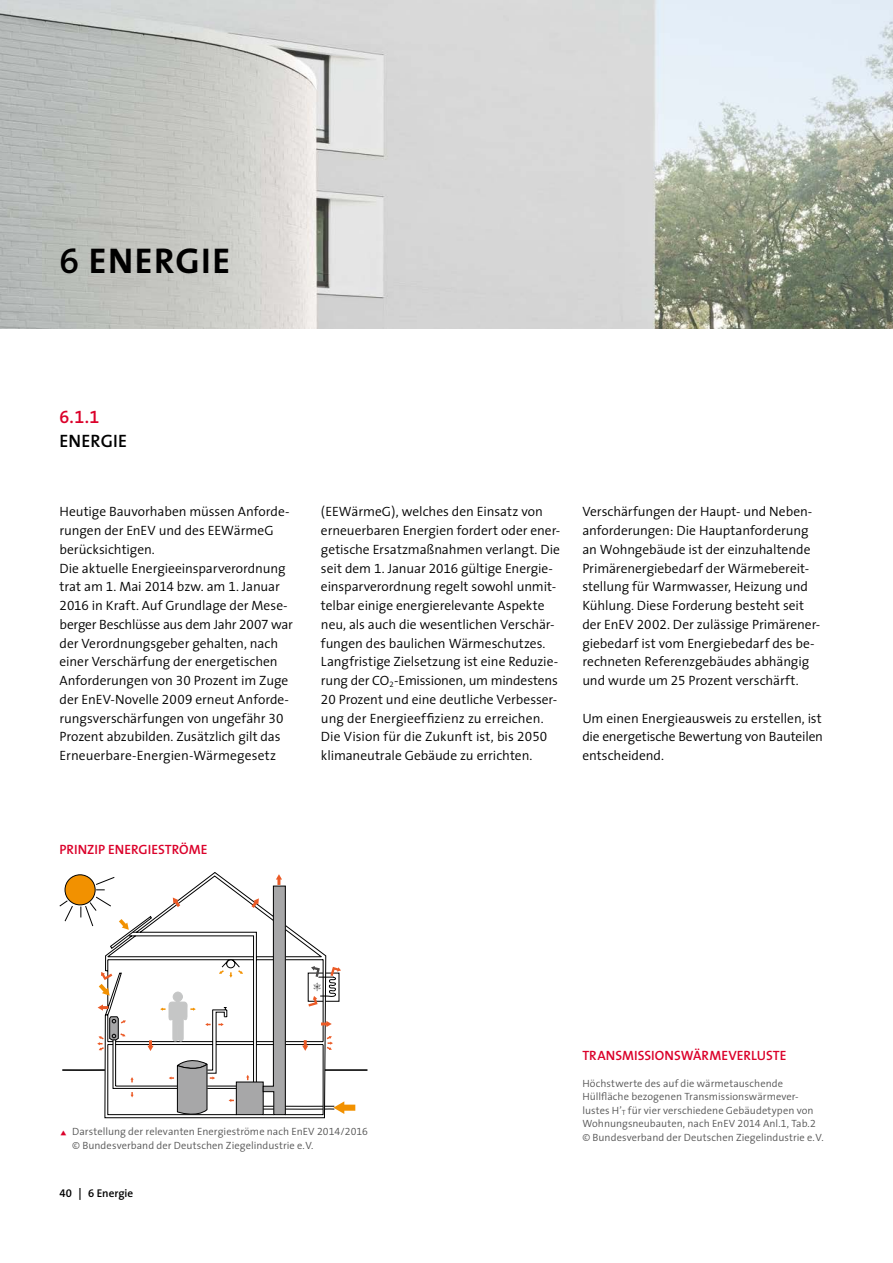
<style>
.page{position:relative;width:893px;height:1263px;background:#fff}
.page>*{position:absolute;margin:0;border:0;box-sizing:border-box;transform-origin:0 0}
.t1{font:700 36px "The Sans";letter-spacing:.04em;color:#000}
.t2{font:600 18px "The Sans";letter-spacing:.01em;color:#000}
.t3{font:18px "The Sans Semi Bold Expert";color:#db012a}
.t4{font:300 13.5px/18.8px "The Sans";letter-spacing:-.005em;color:#000}
.t5{font:600 13.5px "The Sans";color:#db012a}
.t6{font:600 11.25px "The Sans";color:#000}
.t7{font:300 10.5px/13.5px "The Sans";letter-spacing:.005em;color:#565656}
.s1{font-family:"The Sans Semi Bold Expert";font-weight:400}
.s2{font-family:"The Sans Semi Light Expert";font-weight:400}
</style>
<div class="page">
<img style="left:0;top:0;width:893px;height:329px">
<svg style="left:60px;top:874px;width:307px;height:244px"></svg>
<h1 class="t1" style="left:60px;top:230px;width:172px"><span class="s1">6</span> ENERGIE</h1>
<h2 class="t3" style="left:60px;top:401px;width:41px">6.1.1</h2>
<h2 class="t2" style="left:60px;top:425px;width:69px">ENERGIE</h2>
<p class="t4" style="left:321px;top:502px;width:241px">(EEWärmeG), welches den Einsatz von erneuerbaren Energien fordert oder ener&shy;getische Ersatzmaßnahmen verlangt. Die seit dem <span class="s2">1.</span> Januar <span class="s2">2016</span> gültige Energie&shy;einsparverordnung regelt sowohl unmit&shy;telbar einige energierelevante Aspekte neu, als auch die wesentlichen Verschär&shy;fungen des baulichen Wärmeschutzes.<br>Langfristige Zielsetzung ist eine Reduzie&shy;rung der CO<sub>2</sub>-Emissionen, um mindestens <span class="s2">20</span> Prozent und eine deutliche Verbesser&shy;ung der Energieeffizienz zu erreichen.<br>Die Vision für die Zukunft ist, bis <span class="s2">2050 </span>klimaneutrale Gebäude zu errichten.</p>
<p class="t4" style="left:60px;top:502px;width:235px">Heutige Bauvorhaben müssen Anforde&shy;rungen der EnEV und des EEWärmeG berücksichtigen.<br>Die aktuelle Energieeinsparverordnung trat am <span class="s2">1</span>. Mai <span class="s2">2014</span> bzw. am <span class="s2">1</span>. Januar <span class="s2">2016</span> in Kraft. Auf Grundlage der Mese&shy;berger Beschlüsse aus dem Jahr <span class="s2">2007</span> war der Verordnungsgeber gehalten, nach einer Verschärfung der energetischen Anforderungen von <span class="s2">30</span> Prozent im Zuge der EnEV-Novelle <span class="s2">2009</span> erneut Anforde&shy;rungsverschärfungen von ungefähr <span class="s2">30<br></span>Prozent abzubilden. Zusätzlich gilt das Erneuerbare-Energien-Wärmegesetz</p>
<p class="t4" style="left:582px;top:502px;width:239px">Verschärfungen der Haupt- und Neben&shy;anforderungen: Die Hauptanforderung an Wohngebäude ist der einzuhaltende Primärenergiebedarf der Wärmebereit&shy;stellung für Warmwasser, Heizung und Kühlung. Diese Forderung besteht seit der EnEV <span class="s2">2002</span>. Der zulässige Primärener&shy;giebedarf ist vom Energiebedarf des be&shy;rechneten Referenzgebäudes abhängig und wurde um <span class="s2">25</span> Prozent verschärft.</p>
<p class="t4" style="left:582px;top:708px;width:242px;text-align:justify">Um einen Energieausweis zu erstellen, ist die energetische Bewertung von Bauteilen entscheidend.</p>
<p class="t5" style="left:60px;top:838px;width:149px">PRINZIP ENERGIESTRÖME</p>
<p class="t7" style="left:72px;top:1124px;width:297px">Darstellung der relevanten Energieströme nach EnEV <span class="s2">2014</span>/<span class="s2">2016 </span>© Bundesverband der Deutschen Ziegelindustrie e.V.</p>
<p class="t6" style="left:60px;top:1183px;width:75px"><span class="s1">40 ] 6</span> Energie</p>
<p class="t5" style="left:582px;top:1044px;width:206px">TRANSMISSIONSWÄRMEVERLUSTE</p>
<p class="t7" style="left:582px;top:1076px;width:243px">Höchstwerte des auf die wärmetauschende Hüllfläche bezogenen Transmissionswärmever&shy;lustes H’<sub>T</sub> für vier verschiedene Gebäudetypen von Wohnungsneubauten, nach EnEV <span class="s2">2014</span> Anl.<span class="s2">1,</span> Tab.<span class="s2">2 </span>© Bundesverband der Deutschen Ziegelindustrie e.V.</p>
</div>
